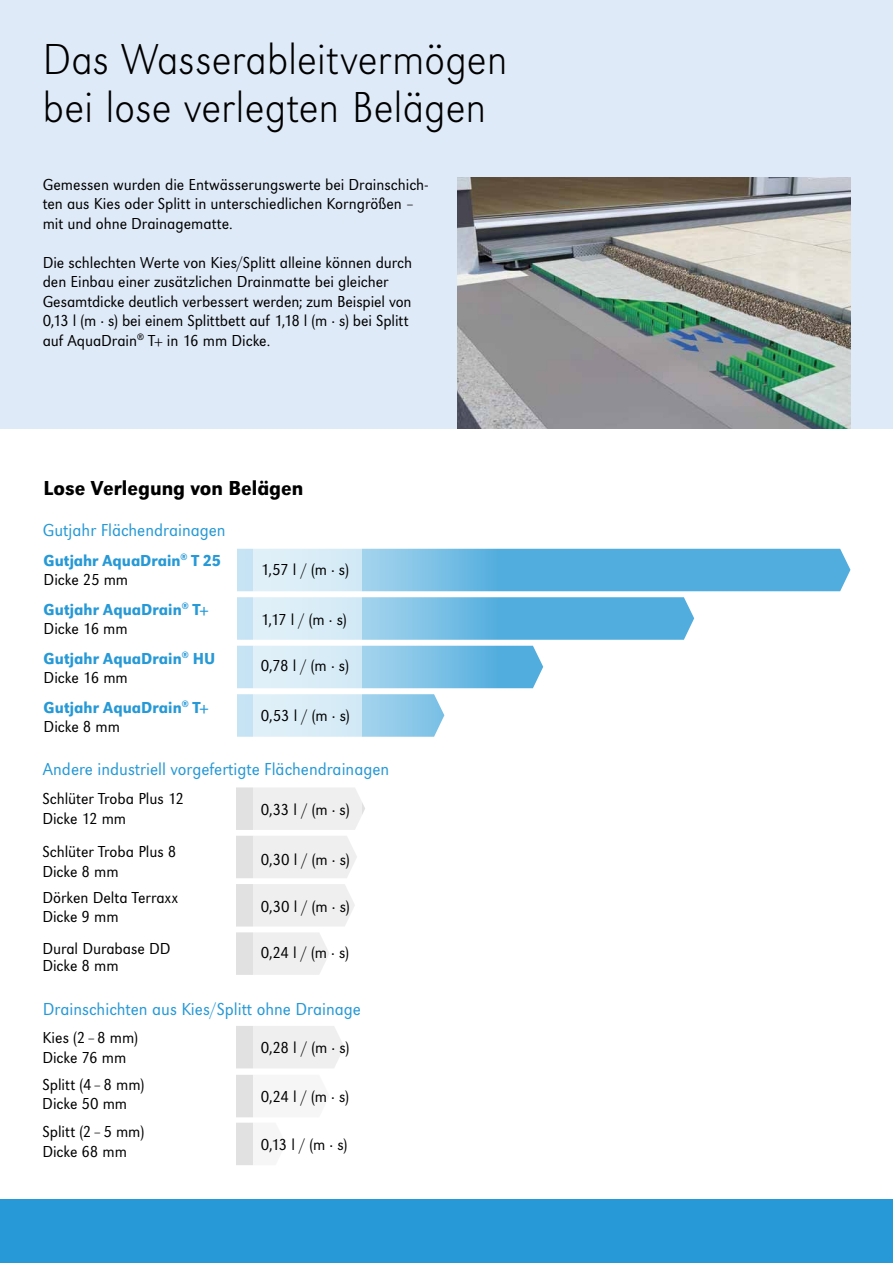
<style>
.page{position:relative;width:893px;height:1263px;background:#fff}
.page>*{position:absolute;margin:0;border:0;box-sizing:border-box;transform-origin:0 0}
.t1{font:300 expanded 45px/48px "URW Grotesk Nar";color:#000}
.t2{font:500 21px "URW Grotesk Nar";color:#000}
.t3{font:300 18px "URW Grotesk Nar";color:#2699d6}
.t4{font:300 16.5px/19.5px "URW Grotesk Nar";color:#000}
.t5{font:500 16.5px/19.5px "URW Grotesk Nar";letter-spacing:.005em;color:#2699d6}
.s1{font-weight:300;color:#000}
</style>
<div class="page">
<div style="left:0;top:0;width:893px;height:428px;background:#dfeaf8"></div>
<img style="left:457px;top:178px;width:393px;height:250px">
<div style="left:497px;top:549px;width:353px;height:42px;background:#51adde"></div>
<svg style="left:497px;top:597px;width:197px;height:43px;background:#57afdf"></svg>
<svg style="left:497px;top:646px;width:46px;height:42px;background:#63b5e1"></svg>
<svg style="left:236px;top:1075px;width:17px;height:42px"></svg>
<svg style="left:236px;top:1026px;width:17px;height:42px"></svg>
<svg style="left:236px;top:1123px;width:17px;height:42px"></svg>
<svg style="left:236px;top:787px;width:129px;height:43px"></svg>
<svg style="left:236px;top:836px;width:17px;height:42px"></svg>
<svg style="left:236px;top:884px;width:17px;height:42px"></svg>
<svg style="left:236px;top:932px;width:17px;height:43px"></svg>
<svg style="left:237px;top:548px;width:260px;height:189px"></svg>
<svg style="left:253px;top:548px;width:108px;height:520px"></svg>
<div style="left:0;top:1199px;width:893px;height:64px;background:#2699d6"></div>
<h1 class="t1" style="left:43px;top:35px;width:467px">Das Wasserableitvermögen bei lose verlegten Belägen</h1>
<p class="t4" style="left:43px;top:174px;width:387px">Gemessen wurden die Entwässerungswerte bei Drainschich&shy;ten aus Kies oder Splitt in unterschiedlichen Korngrößen – mit und ohne Drainagematte.</p>
<p class="t4" style="left:43px;top:252px;width:371px">Die schlechten Werte von Kies/Splitt alleine können durch den Einbau einer zusätzlichen Drainmatte bei gleicher Gesamtdicke deutlich verbessert werden; zum Beispiel von 0,13 l (m · s) bei einem Splittbett auf 1,18 l (m · s) bei Splitt auf AquaDrain<sup>®</sup> T+ in 16 mm Dicke.</p>
<p class="t2" style="left:44px;top:476px;width:261px">Lose Verlegung von Belägen</p>
<p class="t3" style="left:43px;top:519px;width:184px">Gutjahr Flächendrainagen</p>
<p class="t5" style="left:44px;top:551px;width:179px">Gutjahr AquaDrain<sup>®</sup> T 25<br><span class="s1">Dicke 25 mm</span></p>
<p class="t5" style="left:44px;top:600px;width:167px">Gutjahr AquaDrain<sup>®</sup> T+<br><span class="s1">Dicke 16 mm</span></p>
<p class="t5" style="left:44px;top:649px;width:173px">Gutjahr AquaDrain<sup>®</sup> HU<br><span class="s1">Dicke 16 mm</span></p>
<p class="t5" style="left:44px;top:697px;width:167px">Gutjahr AquaDrain<sup>®</sup> T+<br><span class="s1">Dicke 8 mm</span></p>
<p class="t4" style="left:261px;top:560px;width:90px">1,57 l / (m · s)</p>
<p class="t4" style="left:261px;top:609px;width:88px">1,17 l / (m · s)</p>
<p class="t4" style="left:261px;top:656px;width:90px">0,78 l / (m · s)</p>
<p class="t4" style="left:261px;top:706px;width:91px">0,53 l / (m · s)</p>
<p class="t3" style="left:43px;top:758px;width:348px">Andere industriell vorgefertigte Flächendrainagen</p>
<p class="t4" style="left:42px;top:789px;width:143px">Schlüter Troba Plus 12<br>Dicke 12 mm</p>
<p class="t4" style="left:42px;top:842px;width:136px">Schlüter Troba Plus 8<br>Dicke 8 mm</p>
<p class="t4" style="left:42px;top:887px;width:137px">Dörken Delta Terraxx<br>Dicke 9 mm</p>
<p class="t4" style="left:42px;top:940px;width:130px;line-height:16.5px">Dural Durabase DD<br>Dicke 8 mm</p>
<p class="t4" style="left:261px;top:799px;width:90px">0,33 l / (m · s)</p>
<p class="t4" style="left:261px;top:849px;width:91px">0,30 l / (m · s)</p>
<p class="t4" style="left:261px;top:897px;width:91px">0,30 l / (m · s)</p>
<p class="t4" style="left:261px;top:943px;width:90px">0,24 l / (m · s)</p>
<p class="t3" style="left:43px;top:999px;width:320px">Drainschichten aus Kies/Splitt ohne Drainage</p>
<p class="t4" style="left:42px;top:1028px;width:97px">Kies (2–8 mm)<br>Dicke 76 mm</p>
<p class="t4" style="left:42px;top:1074px;width:103px">Splitt (4–8 mm)<br>Dicke 50 mm</p>
<p class="t4" style="left:42px;top:1122px;width:103px">Splitt (2–5 mm)<br>Dicke 68 mm</p>
<p class="t4" style="left:261px;top:1038px;width:90px">0,28 l / (m · s)</p>
<p class="t4" style="left:261px;top:1086px;width:90px">0,24 l / (m · s)</p>
<p class="t4" style="left:261px;top:1134px;width:88px">0,13 l / (m · s)</p>
</div>
